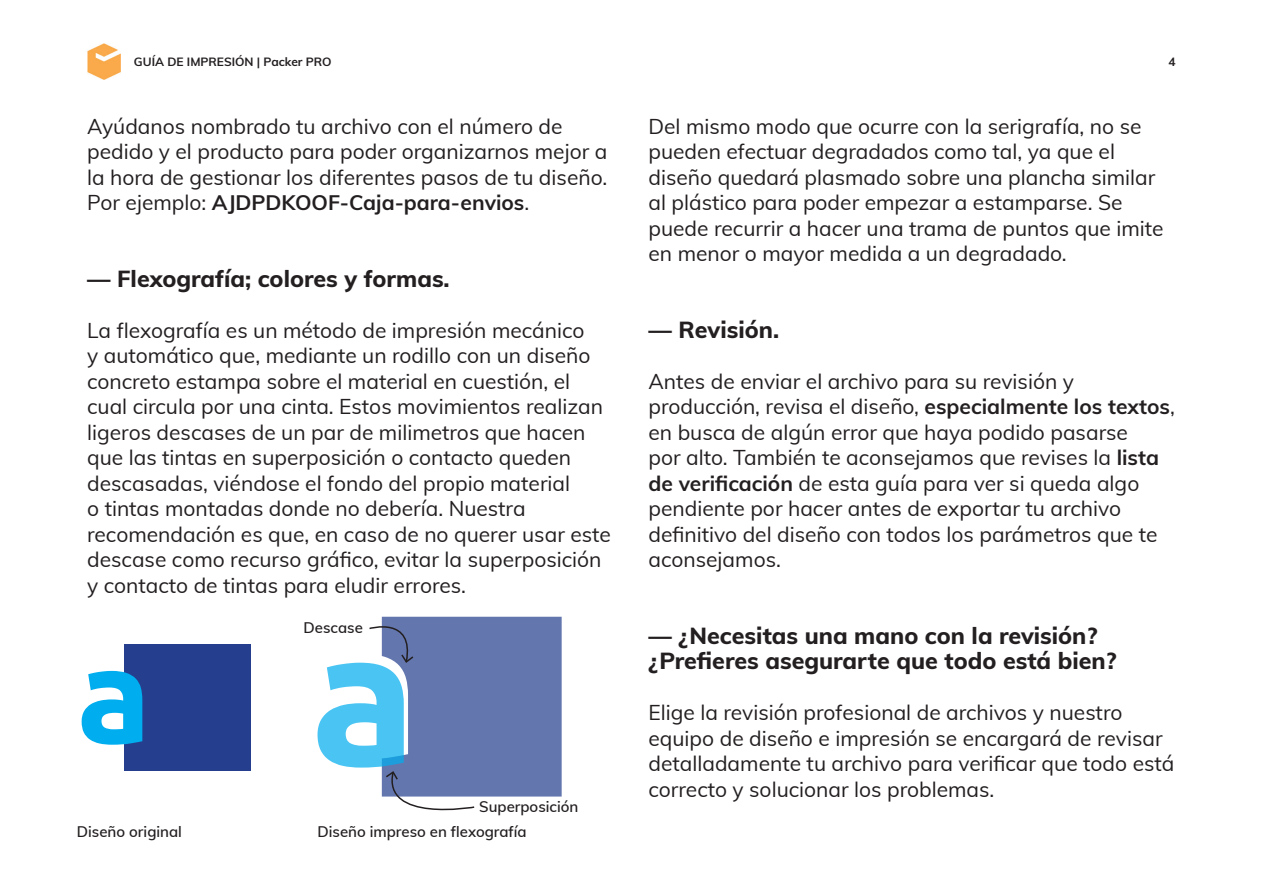
<style>
.page{position:relative;width:1263px;height:893px;background:#fff}
.page>*{position:absolute;margin:0;border:0;box-sizing:border-box;transform-origin:0 0}
.t1{font:700 133.95px "Ubuntu";color:#00aeef}
.t2{font:800 23.25px/25.5px "Muli";color:#231f20}
.t3{font:21px/25.5px "Muli";color:#231f20}
.t4{font:600 15px "Muli";color:#231f20}
.t5{font:700 12px "Muli";color:#231f20}
.s1{font-weight:700}
</style>
<div class="page">
<img style="left:87px;top:43px;width:33px;height:37px">
<div style="left:124px;top:645px;width:126px;height:126px;background:#253f8e"></div>
<svg style="left:317px;top:616px;width:245px;height:195px"></svg>
<p class="t5" style="left:134px;top:53px;width:199px">GUÍA DE IMPRESIÓN | Packer PRO</p>
<p class="t3" style="left:87px;top:112px;width:522px">Ayúdanos nombrado tu archivo con el número de pedido y el producto para poder organizarnos mejor a la hora de gestionar los diferentes pasos de tu diseño.<br>Por ejemplo: <span class="s1">AJDPDKOOF-Caja-para-envios</span>.</p>
<p class="t2" style="left:87px;top:264px;width:364px">— Flexografía; colores y formas.</p>
<p class="t3" style="left:87px;top:316px;width:525px">La flexografía es un método de impresión mecánico<br>y automático que, mediante un rodillo con un diseño concreto estampa sobre el material en cuestión, el cual circula por una cinta. Estos movimientos realizan ligeros descases de un par de milimetros que hacen que las tintas en superposición o contacto queden descasadas, viéndose el fondo del propio material<br>o tintas montadas donde no debería. Nuestra recomendación es que, en caso de no querer usar este descase como recurso gráfico, evitar la superposición y contacto de tintas para eludir errores.</p>
<p class="t1" style="left:77px;top:614px;width:76px">a</p>
<p class="t4" style="left:304px;top:617px;width:61px">Descase</p>
<p class="t4" style="left:479px;top:795px;width:101px">Superposición</p>
<p class="t4" style="left:77px;top:821px;width:107px">Diseño original</p>
<p class="t4" style="left:317px;top:821px;width:211px">Diseño impreso en flexografía</p>
<p class="t5" style="left:1168px;top:53px;width:9px">4</p>
<p class="t3" style="left:648px;top:112px;width:517px">Del mismo modo que ocurre con la serigrafía, no se pueden efectuar degradados como tal, ya que el diseño quedará plasmado sobre una plancha similar al plástico para poder empezar a estamparse. Se puede recurrir a hacer una trama de puntos que imite en menor o mayor medida a un degradado.</p>
<p class="t2" style="left:648px;top:315px;width:132px">— Revisión.</p>
<p class="t3" style="left:648px;top:367px;width:528px">Antes de enviar el archivo para su revisión y producción, revisa el diseño, <span class="s1">especialmente los textos</span>, en busca de algún error que haya podido pasarse<br>por alto. También te aconsejamos que revises la <span class="s1">lista de verificación</span> de esta guía para ver si queda algo pendiente por hacer antes de exportar tu archivo definitivo del diseño con todos los parámetros que te aconsejamos.</p>
<p class="t2" style="left:648px;top:621px;width:470px">— ¿Necesitas una mano con la revisión? ¿Prefieres asegurarte que todo está bien?</p>
<p class="t3" style="left:648px;top:699px;width:527px">Elige la revisión profesional de archivos y nuestro equipo de diseño e impresión se encargará de revisar detalladamente tu archivo para verificar que todo está correcto y solucionar los problemas.</p>
</div>
